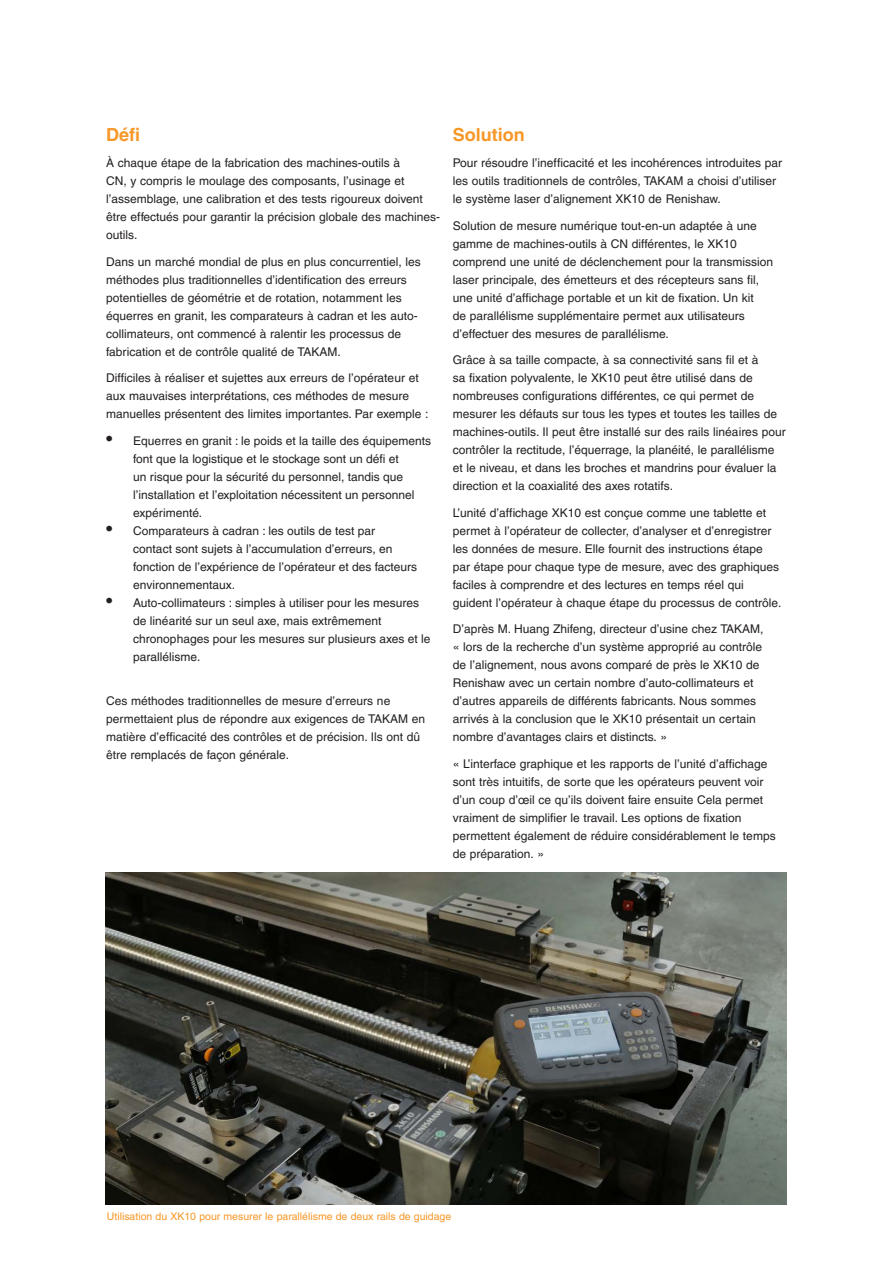
<style>
.page{position:relative;width:893px;height:1263px;background:#fff}
.page>*{position:absolute;margin:0;border:0;box-sizing:border-box;transform-origin:0 0}
.Main_body_heading_te{font:700 18px "Helvetica LT Pro";color:#f79727}
.Main_body_text_8pt{font:12px/18px "Helvetica LT Pro";color:#231f20}
.Caption_text_7pt{font:10.5px "Helvetica LT Pro";color:#f79727}
.s1{font-size:18px}
</style>
<div class="page">
<img style="left:106px;top:873px;width:680px;height:331px">
<p class="Main_body_heading_te" style="left:106px;top:123px;width:36px">Défi</p>
<p class="Main_body_text_8pt" style="left:106px;top:154px;width:335px">À chaque étape de la fabrication des machines-outils à<br>CN, y compris le moulage des composants, l’usinage et l’assemblage, une calibration et des tests rigoureux doivent être effectués pour garantir la précision globale des machines&shy;outils.</p>
<p class="Main_body_text_8pt" style="left:106px;top:252px;width:316px">Dans un marché mondial de plus en plus concurrentiel, les méthodes plus traditionnelles d’identification des erreurs potentielles de géométrie et de rotation, notamment les équerres en granit, les comparateurs à cadran et les auto&shy;collimateurs, ont commencé à ralentir les processus de fabrication et de contrôle qualité de TAKAM.</p>
<p class="Main_body_text_8pt" style="left:106px;top:369px;width:324px">Difficiles à réaliser et sujettes aux erreurs de l’opérateur et aux mauvaises interprétations, ces méthodes de mesure manuelles présentent des limites importantes. Par exemple :</p>
<p class="Main_body_text_8pt" style="left:133px;top:431px;width:299px;text-indent:-27px"><span class="s1">•</span> Equerres en granit : le poids et la taille des équipements font que la logistique et le stockage sont un défi et<br>un risque pour la sécurité du personnel, tandis que l’installation et l’exploitation nécessitent un personnel expérimenté.</p>
<p class="Main_body_text_8pt" style="left:133px;top:521px;width:285px;text-indent:-27px"><span class="s1">•</span> Comparateurs à cadran : les outils de test par<br>contact sont sujets à l’accumulation d’erreurs, en fonction de l’expérience de l’opérateur et des facteurs environnementaux.</p>
<p class="Main_body_text_8pt" style="left:133px;top:593px;width:299px;text-indent:-27px"><span class="s1">•</span> Auto-collimateurs : simples à utiliser pour les mesures de linéarité sur un seul axe, mais extrêmement chronophages pour les mesures sur plusieurs axes et le parallélisme.</p>
<p class="Main_body_text_8pt" style="left:106px;top:692px;width:320px">Ces méthodes traditionnelles de mesure d’erreurs ne permettaient plus de répondre aux exigences de TAKAM en matière d’efficacité des contrôles et de précision. Ils ont dû être remplacés de façon générale.</p>
<p class="Main_body_heading_te" style="left:453px;top:123px;width:73px">Solution</p>
<p class="Main_body_text_8pt" style="left:453px;top:154px;width:331px">Pour résoudre l’inefficacité et les incohérences introduites par les outils traditionnels de contrôles, TAKAM a choisi d’utiliser le système laser d’alignement XK10 de Renishaw.</p>
<p class="Main_body_text_8pt" style="left:453px;top:216px;width:322px">Solution de mesure numérique tout-en-un adaptée à une gamme de machines-outils à CN différentes, le XK10 comprend une unité de déclenchement pour la transmission laser principale, des émetteurs et des récepteurs sans fil, une unité d’affichage portable et un kit de fixation. Un kit<br>de parallélisme supplémentaire permet aux utilisateurs d’effectuer des mesures de parallélisme.</p>
<p class="Main_body_text_8pt" style="left:453px;top:351px;width:334px">Grâce à sa taille compacte, à sa connectivité sans fil et à<br>sa fixation polyvalente, le XK10 peut être utilisé dans de nombreuses configurations différentes, ce qui permet de mesurer les défauts sur tous les types et toutes les tailles de machines-outils. Il peut être installé sur des rails linéaires pour contrôler la rectitude, l’équerrage, la planéité, le parallélisme et le niveau, et dans les broches et mandrins pour évaluer la direction et la coaxialité des axes rotatifs.</p>
<p class="Main_body_text_8pt" style="left:453px;top:503px;width:330px">L’unité d’affichage XK10 est conçue comme une tablette et permet à l’opérateur de collecter, d’analyser et d’enregistrer les données de mesure. Elle fournit des instructions étape par étape pour chaque type de mesure, avec des graphiques faciles à comprendre et des lectures en temps réel qui guident l’opérateur à chaque étape du processus de contrôle.</p>
<p class="Main_body_text_8pt" style="left:453px;top:620px;width:312px">D’après M. Huang Zhifeng, directeur d’usine chez TAKAM, « lors de la recherche d’un système approprié au contrôle de l’alignement, nous avons comparé de près le XK10 de Renishaw avec un certain nombre d’auto-collimateurs et d’autres appareils de différents fabricants. Nous sommes arrivés à la conclusion que le XK10 présentait un certain nombre d’avantages clairs et distincts. »</p>
<p class="Main_body_text_8pt" style="left:453px;top:754px;width:324px">« L’interface graphique et les rapports de l’unité d’affichage sont très intuitifs, de sorte que les opérateurs peuvent voir d’un coup d’œil ce qu’ils doivent faire ensuite Cela permet vraiment de simplifier le travail. Les options de fixation permettent également de réduire considérablement le temps de préparation. »</p>
<p class="Caption_text_7pt" style="left:107px;top:1210px;width:346px">Utilisation du XK10 pour mesurer le parallélisme de deux rails de guidage</p>
</div>
